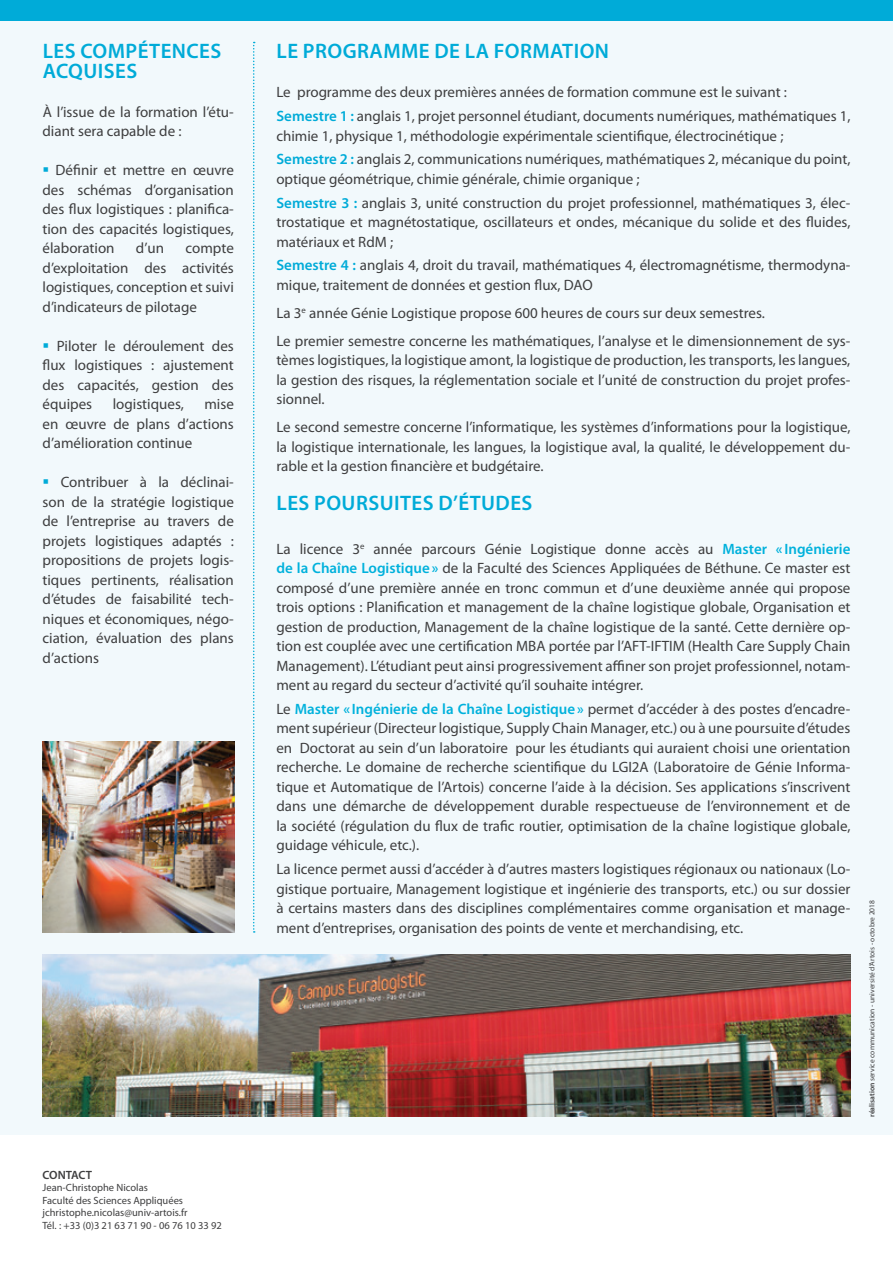
<style>
.page{position:relative;width:893px;height:1263px;background:#f2f9fc}
.page>*{position:absolute;margin:0;border:0;box-sizing:border-box;transform-origin:0 0}
.t1{font:600 21px "Myriad Pro";letter-spacing:.02em;color:#00abd8}
.t2{font:15px/19.5px "Myriad Pro";color:#3e3e3f;text-align:justify}
.t3{font:600 12px "Myriad Pro";letter-spacing:-.01em;color:#3e3e3f}
.t4{font:10.5px "Myriad Pro";color:#3e3e3f}
.t5{font:7.5px "Myriad Pro";color:#3e3e3f}
.s1{color:#00abd8}
.s2{font-weight:600;color:#00abd8}
.s3{font-weight:600;color:#00b1dc}
.s4{font-weight:600}
</style>
<div class="page">
<div style="left:0;top:1135px;width:893px;height:128px;background:#fff"></div>
<div style="left:0;top:0;width:893px;height:20px;background:#00abd8"></div>
<svg style="left:253px;top:42px;width:2px;height:891px"></svg>
<img style="left:43px;top:954px;width:807px;height:163px">
<img style="left:43px;top:741px;width:191px;height:192px">
<p class="t1" style="left:43px;top:38px;width:180px">LES COMPÉTENCES</p>
<p class="t1" style="left:43px;top:57px;width:96px">ACQUISES</p>
<p class="t2" style="left:43px;top:102px;width:193px">À l’issue de la formation l’étu&shy;diant sera capable de :</p>
<p class="t2" style="left:43px;top:160px;width:193px"><span class="s1">▪</span> Définir et mettre en œuvre des schémas d’organisation des flux logistiques : planifica&shy;tion des capacités logistiques, élaboration</p>
<p class="t2" style="left:136px;top:238px;width:30px">d’un</p>
<p class="t2" style="left:43px;top:238px;width:193px;text-indent:143px">compte d’exploitation des activités logistiques, conception et suivi d’indicateurs de pilotage</p>
<p class="t2" style="left:43px;top:336px;width:193px"><span class="s1">▪</span> Piloter le déroulement des flux logistiques : ajustement des capacités, gestion des équipes</p>
<p class="t2" style="left:113px;top:394px;width:73px">logistiques,</p>
<p class="t2" style="left:43px;top:394px;width:193px;text-indent:162px">mise en œuvre de plans d’actions d’amélioration continue</p>
<p class="t2" style="left:43px;top:472px;width:193px"><span class="s1">▪</span> Contribuer à la déclinai&shy;son de la stratégie logistique de l’entreprise au travers de projets logistiques adaptés : propositions de projets logis&shy;tiques pertinents, réalisation d’études de faisabilité tech&shy;niques et économiques, négo&shy;ciation, évaluation des plans d’actions</p>
<p class="t3" style="left:43px;top:1167px;width:51px">CONTACT</p>
<p class="t4" style="left:43px;top:1181px;width:107px">Jean-Christophe Nicolas</p>
<p class="t4" style="left:43px;top:1194px;width:142px">Faculté des Sciences Appliquées</p>
<p class="t4" style="left:43px;top:1206px;width:146px">jchristophe.nicolas@univ-artois.fr</p>
<p class="t4" style="left:43px;top:1219px;width:181px">Tél. : +33 (0)3 21 63 71 90 - 06 76 10 33 92</p>
<p class="t1" style="left:277px;top:38px;width:334px">LE PROGRAMME DE LA FORMATION</p>
<p class="t2" style="left:276px;top:82px;width:512px">Le programme des deux premières années de formation commune est le suivant :</p>
<p class="t2" style="left:276px;top:106px;width:576px"><span class="s2">Semestre 1 :</span> anglais 1, projet personnel étudiant, documents numériques, mathématiques 1, chimie 1, physique 1, méthodologie expérimentale scientifique, électrocinétique ;</p>
<p class="t2" style="left:276px;top:149px;width:576px"><span class="s2">Semestre 2 :</span> anglais 2, communications numériques, mathématiques 2, mécanique du point, optique géométrique, chimie générale, chimie organique ;</p>
<p class="t2" style="left:276px;top:193px;width:576px"><span class="s2">Semestre 3 :</span> anglais 3, unité construction du projet professionnel, mathématiques 3, élec&shy;trostatique et magnétostatique, oscillateurs et ondes, mécanique du solide et des fluides, matériaux et RdM ;</p>
<p class="t2" style="left:276px;top:255px;width:576px"><span class="s2">Semestre 4 :</span> anglais 4, droit du travail, mathématiques 4, électromagnétisme, thermodyna&shy;mique, traitement de données et gestion flux, DAO</p>
<p class="t2" style="left:276px;top:303px;width:490px">La 3<sup>e</sup> année Génie Logistique propose 600 heures de cours sur deux semestres.</p>
<p class="t2" style="left:276px;top:331px;width:576px">Le premier semestre concerne les mathématiques, l’analyse et le dimensionnement de sys&shy;tèmes logistiques, la logistique amont, la logistique de production, les transports, les langues, la gestion des risques, la réglementation sociale et l’unité de construction du projet profes&shy;sionnel.</p>
<p class="t2" style="left:276px;top:417px;width:576px">Le second semestre concerne l’informatique, les systèmes d’informations pour la logistique, la logistique internationale, les langues, la logistique aval, la qualité, le développement du&shy;rable et la gestion financière et budgétaire.</p>
<p class="t1" style="left:277px;top:490px;width:257px">LES POURSUITES D’ÉTUDES</p>
<p class="t2" style="left:276px;top:539px;width:576px">La licence 3<sup>e</sup> année parcours Génie Logistique donne accès au <span class="s3">Master « Ingénierie de la Chaîne Logistique»</span> de la Faculté des Sciences Appliquées de Béthune. Ce master est composé d’une première année en tronc commun et d’une deuxième année qui propose trois options : Planification et management de la chaîne logistique globale, Organisation et gestion de production, Management de la chaîne logistique de la santé. Cette dernière op&shy;tion est couplée avec une certification MBA portée par l’AFT-IFTIM (Health Care Supply Chain Management). L’étudiant peut ainsi progressivement affiner son projet professionnel, notam&shy;ment au regard du secteur d’activité qu’il souhaite intégrer.</p>
<p class="t2" style="left:276px;top:699px;width:576px">Le <span class="s3">Master « Ingénierie de la Chaîne Logistique»</span> permet d’accéder à des postes d’encadre&shy;ment supérieur (Directeur logistique, Supply Chain Manager, etc.) ou à une poursuite d’études en Doctorat au sein d’un laboratoire pour les étudiants qui auraient choisi une orientation recherche. Le domaine de recherche scientifique du LGI2A (Laboratoire de Génie Informa&shy;tique et Automatique de l’Artois) concerne l’aide à la décision. Ses applications s’inscrivent dans une démarche de développement durable respectueuse de l’environnement et de la société (régulation du flux de trafic routier, optimisation de la chaîne logistique globale, guidage véhicule, etc.).</p>
<p class="t2" style="left:276px;top:859px;width:576px">La licence permet aussi d’accéder à d’autres masters logistiques régionaux ou nationaux (Lo&shy;gistique portuaire, Management logistique et ingénierie des transports, etc.) ou sur dossier à certains masters dans des disciplines complémentaires comme organisation et manage&shy;ment d’entreprises, organisation des points de vente et merchandising, etc.</p>
<p class="t5" style="left:867px;top:1117px;width:218px;rotate:-90deg"><span class="s4">réalisation</span> service communication - université d’Artois - octobre 2018</p>
</div>
